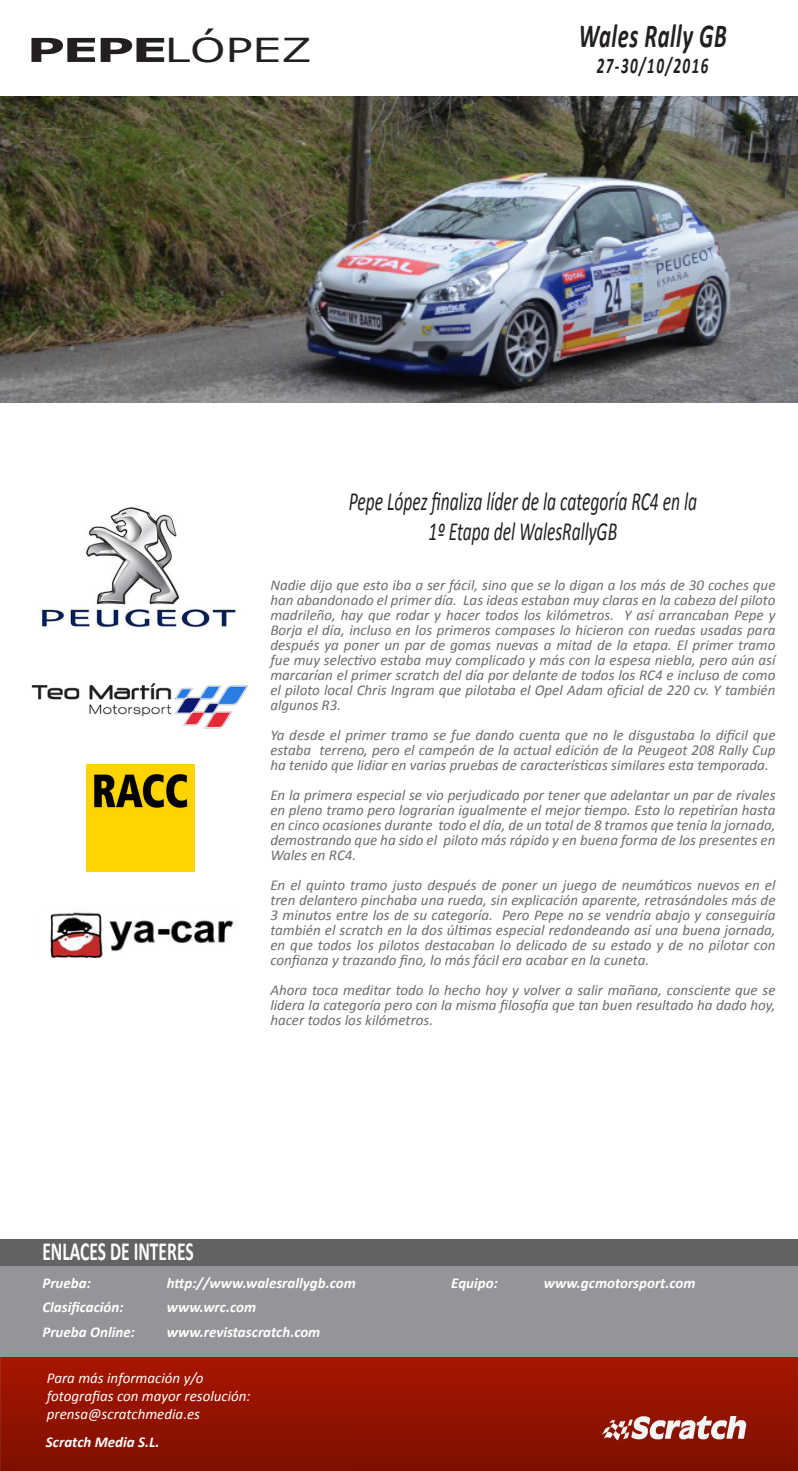
<style>
.page{position:relative;width:798px;height:1471px;background:#fff}
.page>*{position:absolute;margin:0;border:0;box-sizing:border-box;transform-origin:0 0}
.t1{font:italic 700 33.75px "Calibri";letter-spacing:.025em;color:#231f20;scale:.67 1}
.t2{font:33px "Verdana";color:#231f20;scale:1.36 1}
.t3{font:italic 26.25px/30px "Calibri";color:#231f20;text-align:center;scale:.67 1}
.t4{font:700 26.25px "Calibri";color:#fff;scale:.67 1}
.t5{font:italic 700 22.5px "Calibri";letter-spacing:.1em;color:#231f20;scale:.67 1}
.t6{font:italic 15px/15px "Calibri";color:#6c6d70;text-align:justify}
.t7{font:italic 700 15px "Calibri";color:#fff}
.t8{font:italic 15px/18px "Calibri";color:#fff}
.s1{font-weight:700}
</style>
<div class="page">
<img style="left:0;top:1356px;width:1px;height:114px">
<img style="left:1px;top:1357px;width:354px;height:113px">
<img style="left:355px;top:1357px;width:442px;height:113px">
<img style="left:594px;top:1414px;width:159px;height:27px">
<div style="left:0;top:1265px;width:797px;height:91px;background:#939598"></div>
<div style="left:0;top:1238px;width:797px;height:27px;background:#636366"></div>
<img style="left:31px;top:683px;width:217px;height:46px">
<img style="left:41px;top:507px;width:195px;height:122px">
<img style="left:87px;top:764px;width:107px;height:108px">
<img style="left:0;top:97px;width:797px;height:305px">
<img style="left:50px;top:912px;width:185px;height:45px">
<h2 class="t2" style="left:27px;top:27px;width:211px"><span class="s1">PEPE</span>LÓPEZ</h2>
<h1 class="t1" style="left:578px;top:15px;width:222px">Wales Rally GB</h1>
<h3 class="t5" style="left:596px;top:51px;width:168px">27-30/10/2016</h3>
<h3 class="t3" style="left:348px;top:485px;width:521px">Pepe López finaliza líder de la categoría RC4 en la<br>1º Etapa del WalesRallyGB</h3>
<p class="t6" style="left:270px;top:577px;width:506px">Nadie dijo que esto iba a ser fácil, sino que se lo digan a los más de 30 coches que han abandonado el primer día. Las ideas estaban muy claras en la cabeza del piloto madrileño, hay que rodar y hacer todos los kilómetros. Y así arrancaban Pepe y Borja el día, incluso en los primeros compases lo hicieron con ruedas usadas para después ya poner un par de gomas nuevas a mitad de la etapa. El primer tramo fue muy selectivo estaba muy complicado y más con la espesa niebla, pero aún así marcarían el primer scratch del día por delante de todos los RC4 e incluso de como el piloto local Chris Ingram que pilotaba el Opel Adam oficial de 220 cv. Y también algunos R3.</p>
<p class="t6" style="left:270px;top:727px;width:506px">Ya desde el primer tramo se fue dando cuenta que no le disgustaba lo difícil que estaba terreno, pero el campeón de la actual edición de la Peugeot 208 Rally Cup ha tenido que lidiar en varias pruebas de características similares esta temporada.</p>
<p class="t6" style="left:270px;top:787px;width:506px">En la primera especial se vio perjudicado por tener que adelantar un par de rivales en pleno tramo pero lograrían igualmente el mejor tiempo. Esto lo repetirían hasta en cinco ocasiones durante todo el día, de un total de 8 tramos que tenía la jornada, demostrando que ha sido el piloto más rápido y en buena forma de los presentes en Wales en RC4.</p>
<p class="t6" style="left:270px;top:877px;width:506px">En el quinto tramo justo después de poner un juego de neumáticos nuevos en el tren delantero pinchaba una rueda, sin explicación aparente, retrasándoles más de 3 minutos entre los de su categoría. Pero Pepe no se vendría abajo y conseguiría también el scratch en la dos últimas especial redondeando así una buena jornada, en que todos los pilotos destacaban lo delicado de su estado y de no pilotar con confianza y trazando fino, lo más fácil era acabar en la cuneta.</p>
<p class="t6" style="left:270px;top:982px;width:506px">Ahora toca meditar todo lo hecho hoy y volver a salir mañana, consciente que se lidera la categoría pero con la misma filosofía que tan buen resultado ha dado hoy, hacer todos los kilómetros.</p>
<h3 class="t4" style="left:42px;top:1234px;width:227px">ENLACES DE INTERES</h3>
<p class="t7" style="left:42px;top:1273px;width:50px">Prueba:</p>
<p class="t7" style="left:167px;top:1273px;width:190px">http://www.walesrallygb.com</p>
<p class="t7" style="left:42px;top:1297px;width:83px">Clasificación:</p>
<p class="t7" style="left:167px;top:1297px;width:91px">www.wrc.com</p>
<p class="t7" style="left:42px;top:1322px;width:94px">Prueba Online:</p>
<p class="t7" style="left:167px;top:1322px;width:155px">www.revistascratch.com</p>
<p class="t8" style="left:47px;top:1368px;width:205px">Para más información y/o fotografias con mayor resolución: prensa@scratchmedia.es</p>
<p class="t7" style="left:46px;top:1432px;width:115px">Scratch Media S.L.</p>
<p class="t7" style="left:451px;top:1273px;width:48px">Equipo:</p>
<p class="t7" style="left:543px;top:1273px;width:153px">www.gcmotorsport.com</p>
</div>
